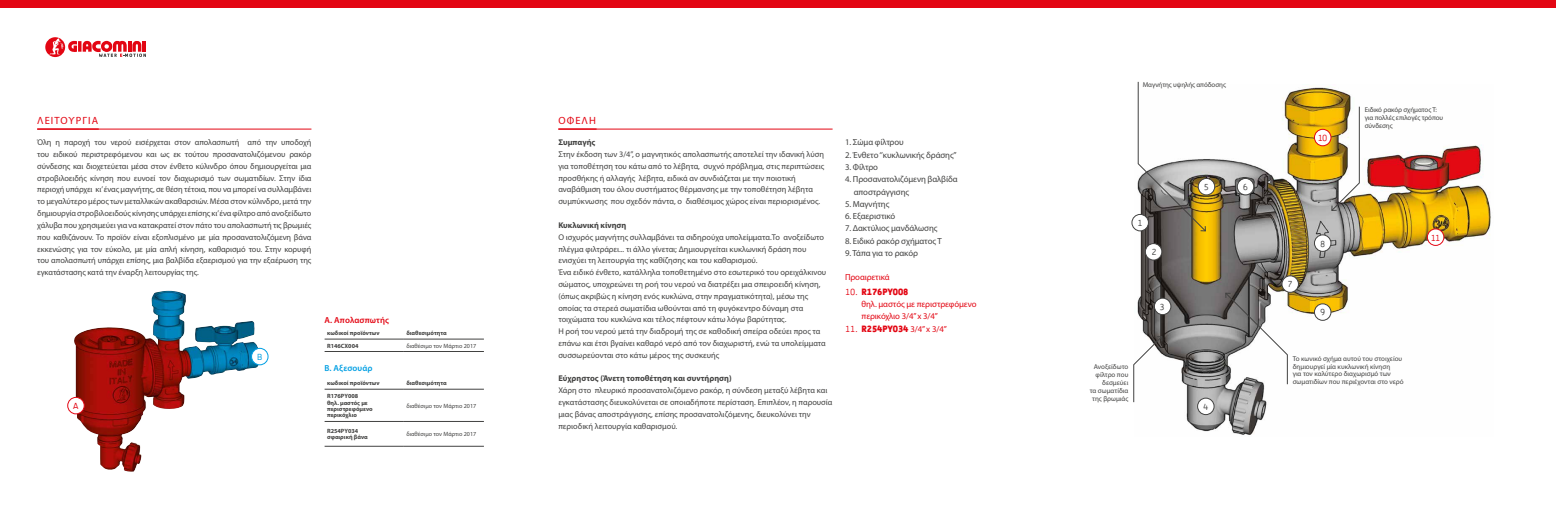
<style>
.page{position:relative;width:1556px;height:521px;background:#fff}
.page>*{position:absolute;margin:0;border:0;box-sizing:border-box;transform-origin:0 0}
.t1{font:10.5px "Myriad Pro";letter-spacing:.1em;color:#e30613}
.t2{font:8.75px/12.2px "Myriad Pro";letter-spacing:-.01em;color:#424241}
.t3{font:8.75px/12.2px "Myriad Pro";letter-spacing:-.01em;color:#e30613}
.t4{font:8.75px "Crank 8 Plus Five Alt Tab";letter-spacing:-.01em;color:#e30613}
.t5{font:600 8.75px "Myriad Pro";letter-spacing:.01em;color:#e30613}
.t6{font:600 8.75px "Myriad Pro";letter-spacing:.01em;color:#009fe3}
.t7{font:8.75px "Crank 8 Minus Two Alt Tab";color:#424241}
.t8{font:8.75px "Crank 8 Minus Two Alt Tab";color:#e30613}
.t9{font:8.75px "Crank 8 Minus Two Alt Tab";color:#009fe3}
.t10{font:8.31px/11.8px "Myriad Pro";color:#424241}
.t11{font:700 8.31px "Myriad Pro";color:#424241}
.t12{font:7px/7.9px "Myriad Pro";color:#424241}
.t13{font:700 6.12px/6.1px "Myriad Pro";color:#424241}
.t14{font:6.12px "Myriad Pro";color:#424241}
.s1{font-family:"Crank 8 Minus Two Alt Tab"}
.s2{font-family:"Myriad Pro"}
</style>
<div class="page">
<img style="left:1134px;top:86px;width:357px;height:349px">
<img style="left:74px;top:291px;width:186px;height:181px">
<hr style="left:558px;top:129px;width:274px;height:1px;background:#e30613">
<hr style="left:558px;top:128px;width:38px;height:2px;background:#e30613">
<hr style="left:37px;top:129px;width:274px;height:1px;background:#e30613">
<hr style="left:37px;top:128px;width:62px;height:2px;background:#e30613">
<hr style="left:324px;top:351px;width:80px;height:1px;background:#424241">
<hr style="left:404px;top:351px;width:80px;height:1px;background:#424241">
<hr style="left:324px;top:339px;width:80px;height:1px;background:#424241">
<hr style="left:404px;top:339px;width:80px;height:1px;background:#424241">
<hr style="left:324px;top:421px;width:80px;height:1px;background:#424241">
<hr style="left:404px;top:421px;width:80px;height:1px;background:#424241">
<hr style="left:324px;top:446px;width:80px;height:1px;background:#424241">
<hr style="left:404px;top:446px;width:80px;height:1px;background:#424241">
<hr style="left:324px;top:389px;width:80px;height:1px;background:#424241">
<hr style="left:404px;top:389px;width:80px;height:1px;background:#424241">
<svg style="left:45px;top:37px;width:20px;height:20px"></svg>
<svg style="left:49px;top:38px;width:97px;height:19px"></svg>
<div style="left:0;top:0;width:1555px;height:7px;background:#e30613"></div>
<svg style="left:1131px;top:214px;width:17px;height:17px"></svg>
<div style="left:1131px;top:214px;width:17px;height:17px;border:1px solid #424241;border-radius:50%"></div>
<div style="left:1145px;top:244px;width:16px;height:16px;background:#fff;border-radius:50%"></div>
<div style="left:1144px;top:243px;width:18px;height:17px;border:1px solid #424241;border-radius:50%"></div>
<div style="left:1154px;top:298px;width:16px;height:17px;background:#fff;border-radius:50%"></div>
<div style="left:1153px;top:298px;width:18px;height:17px;border:1px solid #424241;border-radius:50%"></div>
<div style="left:1197px;top:398px;width:16px;height:17px;background:#fff;border-radius:50%"></div>
<div style="left:1197px;top:398px;width:17px;height:17px;border:1px solid #424241;border-radius:50%"></div>
<div style="left:1198px;top:178px;width:16px;height:17px;background:#fff;border-radius:50%"></div>
<div style="left:1197px;top:178px;width:17px;height:17px;border:1px solid #424241;border-radius:50%"></div>
<div style="left:1237px;top:178px;width:16px;height:17px;background:#fff;border-radius:50%"></div>
<div style="left:1236px;top:178px;width:18px;height:17px;border:1px solid #424241;border-radius:50%"></div>
<div style="left:1281px;top:276px;width:17px;height:16px;background:#fff;border-radius:50%"></div>
<div style="left:1281px;top:275px;width:17px;height:18px;border:1px solid #424241;border-radius:50%"></div>
<div style="left:1314px;top:235px;width:16px;height:16px;background:#fff;border-radius:50%"></div>
<div style="left:1313px;top:234px;width:18px;height:18px;border:1px solid #424241;border-radius:50%"></div>
<div style="left:1314px;top:129px;width:16px;height:17px;background:#fff;border-radius:50%"></div>
<div style="left:1313px;top:129px;width:18px;height:17px;border:1px solid #e30613;border-radius:50%"></div>
<div style="left:1427px;top:229px;width:16px;height:16px;background:#fff;border-radius:50%"></div>
<div style="left:1426px;top:228px;width:18px;height:18px;border:1px solid #e30613;border-radius:50%"></div>
<div style="left:1314px;top:304px;width:16px;height:16px;background:#fff;border-radius:50%"></div>
<div style="left:1313px;top:303px;width:18px;height:18px;border:1px solid #424241;border-radius:50%"></div>
<svg style="left:1137px;top:81px;width:69px;height:151px"></svg>
<svg style="left:1224px;top:292px;width:64px;height:93px"></svg>
<svg style="left:1133px;top:335px;width:29px;height:68px"></svg>
<svg style="left:1330px;top:106px;width:29px;height:106px"></svg>
<div style="left:68px;top:397px;width:16px;height:17px;background:#fff;border-radius:50%"></div>
<div style="left:67px;top:397px;width:18px;height:17px;border:1px solid #e30613;border-radius:50%"></div>
<div style="left:251px;top:348px;width:17px;height:17px;background:#fff;border-radius:50%"></div>
<div style="left:251px;top:348px;width:17px;height:17px;border:1px solid #009fe3;border-radius:50%"></div>
<p class="t12" style="left:1142px;top:81px;width:85px">Mαγνήτης υψηλής απόδοσης</p>
<p class="t1" style="left:37px;top:115px;width:62px">ΛΕΙΤΟΥΡΓΙΑ</p>
<p class="t10" style="left:37px;top:137px;width:276px;text-align:justify">Όλη η παροχή του νερού εισέρχεται στον απολασπωτή από την υποδοχή του ειδικού περιστρεφόμενου και ως εκ τούτου προσανατολιζόμενου ρακόρ σύνδεσης και διοχετεύεται μέσα στον ένθετο κύλινδρο όπου δημιουργείται μια στροβιλοειδής κίνηση που ευνοεί τον διαχωρισμό των σωματιδίων. Στην ίδια περιοχή υπάρχει κι’ ένας μαγνήτης, σε θέση τέτοια, που να μπορεί να συλλαμβάνει το μεγαλύτερο μέρος των μεταλλικών ακαθαρσιών. Μέσα στον κύλινδρο, μετά την δημιουργία στροβιλοειδούς κίνησης υπάρχει επίσης κι’ένα φίλτρο από ανοξείδωτο χάλυβα που χρησιμεύει για να κατακρατεί στον πάτο του απολασπωτή τις βρωμιές που καθιζάνουν. Το προϊόν είναι εξοπλισμένο με μία προσανατολιζόμενη βάνα εκκενώσης για τον εύκολο, με μία απλή κίνηση, καθαρισμό του. Στην κορυφή του απολασπωτή υπάρχει επίσης, μια βαλβίδα εξαερισμού για την εξαέρωση της εγκατάστασης κατά την έναρξη λειτουργίας της.</p>
<p class="t8" style="left:73px;top:401px;width:7px">A</p>
<p class="t9" style="left:257px;top:352px;width:7px">B</p>
<p class="t5" style="left:324px;top:315px;width:66px">Α. Απολασπωτής</p>
<p class="t13" style="left:327px;top:330px;width:54px">κωδικοί προϊόντων</p>
<p class="t13" style="left:406px;top:330px;width:42px">διαθεσιμότητα</p>
<p class="t13" style="left:327px;top:343px;width:33px">R146CX004</p>
<p class="t14" style="left:406px;top:342px;width:71px">διαθέσιμο τον Μάρτιο 2017</p>
<p class="t13" style="left:327px;top:380px;width:54px">κωδικοί προϊόντων</p>
<p class="t13" style="left:406px;top:380px;width:42px">διαθεσιμότητα</p>
<p class="t13" style="left:327px;top:393px;width:47px">R176PY008<br>θηλ. μαστός με περιστρεφόμενο περικόχλιο</p>
<p class="t14" style="left:406px;top:402px;width:71px">διαθέσιμο τον Μάρτιο 2017</p>
<p class="t13" style="left:327px;top:428px;width:42px">R254PY034 σφαιρική βάνα</p>
<p class="t14" style="left:406px;top:431px;width:71px">διαθέσιμο τον Μάρτιο 2017</p>
<p class="t6" style="left:324px;top:363px;width:49px">Β. Αξεσουάρ</p>
<p class="t1" style="left:558px;top:115px;width:39px">ΟΦΕΛΗ</p>
<p class="t11" style="left:558px;top:138px;width:38px">Συμπαγής</p>
<p class="t10" style="left:558px;top:148px;width:267px">Στην έκδοση των 3/4”, ο μαγνητικός απολασπωτής αποτελεί την ιδανική λύση για τοποθέτηση του κάτω από το λέβητα, συχνό πρόβλημα, στις περιπτώσεις προσθήκης ή αλλαγής λέβητα, ειδικά αν συνδιάζεται με την ποιοτική αναβάθμιση του όλου συστήματος θέρμανσης με την τοποθέτηση λέβητα συμπύκνωσης που σχεδόν πάντα, ο διαθέσιμος χώρος είναι περιορισμένος.</p>
<p class="t11" style="left:558px;top:220px;width:70px">Κυκλωνική κίνηση</p>
<p class="t10" style="left:558px;top:231px;width:269px">Ο ισχυρός μαγνήτης συλλαμβάνει τα σιδηρούχα υπολείμματα.Το ανοξείδωτο πλέγμα φιλτράρει... τι άλλο γίνεται; Δημιουργείται κυκλωνική δράση που ενισχύει τη λειτουργία της καθίζησης και του καθαρισμού.<br>Ένα ειδικό ένθετο, κατάλληλα τοποθετημένο στο εσωτερικό του ορειχάλκινου σώματος, υποχρεώνει τη ροή του νερού να διατρέξει μια σπειροειδή κίνηση, (όπως ακριβώς η κίνηση ενός κυκλώνα, στην πραγματικότητα), μέσω της οποίας τα στερεά σωματίδια ωθούνται από τη φυγόκεντρο δύναμη στα τοιχώματα του κυκλώνα και τέλος πέφτουν κάτω λόγω βαρύτητας.<br>Η ροή του νερού μετά την διαδρομή της σε καθοδική σπείρα οδεύει προς τα επάνω και έτσι βγαίνει καθαρό νερό από τον διαχωριστή, ενώ τα υπολείμματα συσσωρεύονται στο κάτω μέρος της συσκευής</p>
<p class="t11" style="left:558px;top:374px;width:175px">Εύχρηστος (Άνετη τοποθέτηση και συντήρηση)</p>
<p class="t10" style="left:558px;top:385px;width:276px">Χάρη στο πλευρικό προσανατολιζόμενο ρακόρ, η σύνδεση μεταξύ λέβητα και εγκατάστασης διευκολύνεται σε οποιαδήποτε περίσταση. Επιπλέον, η παρουσία μιας βάνας αποστράγγισης, επίσης προσανατολιζόμενης, διευκολύνει την περιοδική λειτουργία καθαρισμού.</p>
<p class="t2" style="left:845px;top:137px;width:60px">1. Σώμα φίλτρου</p>
<p class="t2" style="left:845px;top:149px;width:113px">2. Ένθετο ‘’κυκλωνικής δράσης’’</p>
<p class="t2" style="left:845px;top:161px;width:34px">3. Φίλτρο</p>
<p class="t2" style="left:853px;top:173px;width:105px;text-indent:-9px">4. Προσανατολιζόμενη βαλβίδα αποστράγγισης</p>
<p class="t2" style="left:845px;top:198px;width:46px">5. Mαγνήτης</p>
<p class="t2" style="left:845px;top:210px;width:52px">6. Εξαεριστικό</p>
<p class="t2" style="left:845px;top:222px;width:94px">7. Δακτύλιος μανδάλωσης</p>
<p class="t2" style="left:845px;top:235px;width:98px">8. Ειδικό ρακόρ σχήματος Τ</p>
<p class="t2" style="left:845px;top:247px;width:74px">9. Τάπα για το ρακόρ</p>
<p class="t3" style="left:845px;top:271px;width:46px">Προαιρετικά</p>
<p class="t4" style="left:845px;top:286px;width:65px"><span class="s1">10.</span> R176PY008</p>
<p class="t3" style="left:861px;top:298px;width:116px">θηλ. μαστός με περιστρεφόμενο περικόχλιο 3/4” x 3/4”</p>
<p class="t4" style="left:845px;top:323px;width:103px"><span class="s1">11.</span> R254PY034 <span class="s2">3/4” x 3/4”</span></p>
<p class="t7" style="left:1137px;top:218px;width:7px">1</p>
<p class="t7" style="left:1151px;top:247px;width:7px">2</p>
<p class="t7" style="left:1159px;top:302px;width:7px">3</p>
<p class="t12" style="left:1089px;top:363px;width:40px;text-align:right">Ανοξείδωτο φίλτρο που δεσμεύει<br>τα σωματίδια της βρωμιάς</p>
<p class="t7" style="left:1203px;top:182px;width:7px">5</p>
<p class="t7" style="left:1242px;top:182px;width:7px">6</p>
<p class="t7" style="left:1203px;top:402px;width:7px">4</p>
<p class="t8" style="left:1317px;top:133px;width:11px">10</p>
<p class="t7" style="left:1287px;top:279px;width:7px">7</p>
<p class="t7" style="left:1319px;top:238px;width:7px">8</p>
<p class="t7" style="left:1319px;top:307px;width:7px">9</p>
<p class="t12" style="left:1364px;top:106px;width:80px">Ειδικό ρακόρ σχήματος Τ: για πολλές επιλογές τρόπου σύνδεσης</p>
<p class="t8" style="left:1430px;top:233px;width:11px">11</p>
<p class="t12" style="left:1292px;top:354px;width:112px">Το κωνικό σχήμα αυτού του στοιχείου δημιουργεί μία κυκλωνική κίνηση<br>για τον καλύτερο διαχωρισμό των σωματιδίων που περιέχονται στο νερό</p>
</div>
